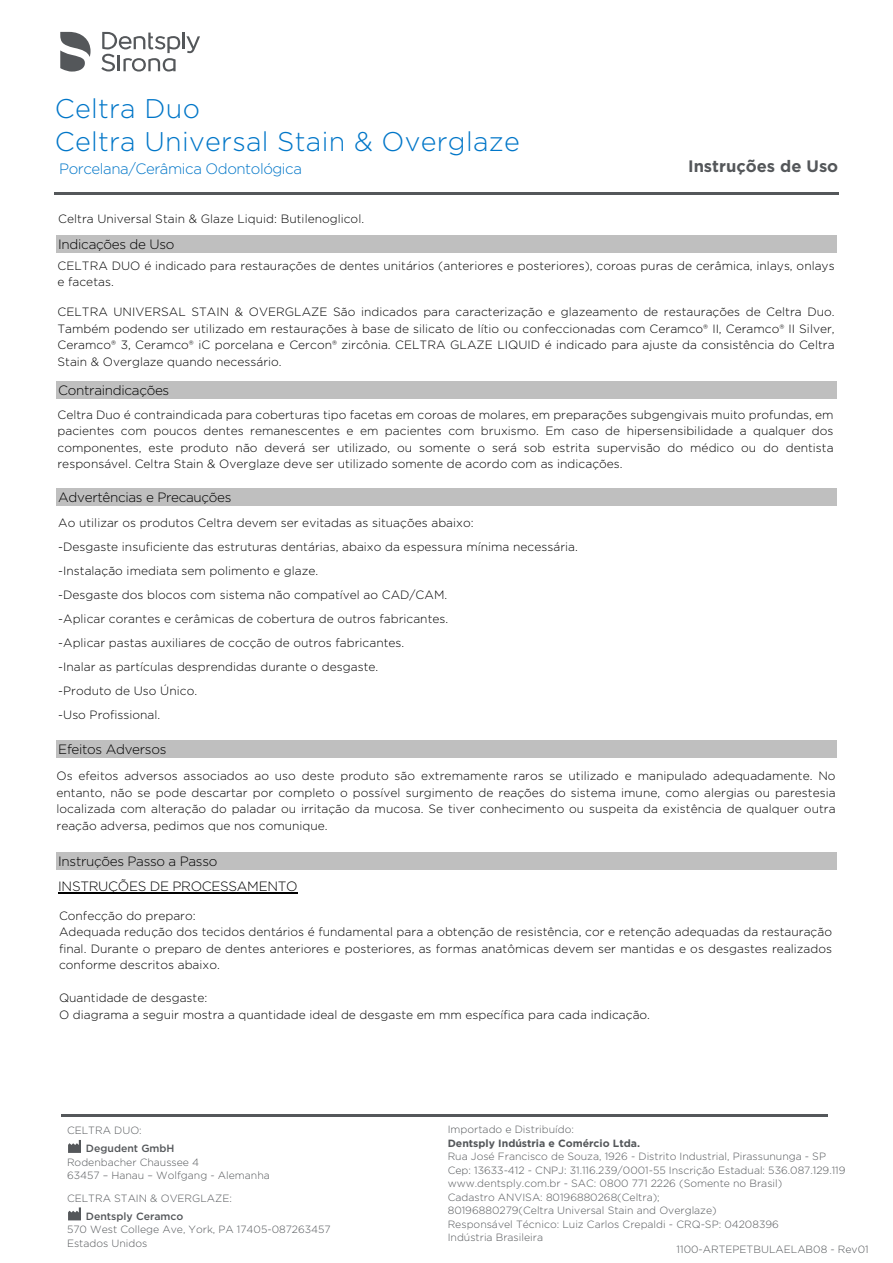
<style>
.page{position:relative;width:893px;height:1263px;background:#fff}
.page>*{position:absolute;margin:0;border:0;box-sizing:border-box;transform-origin:0 0}
.t1{font:300 27px/32.4px "Gotham";letter-spacing:.01em;color:#0076c8}
.t2{font:700 16.5px "Gotham";color:#54575a}
.t3{font:300 15px "Gotham";letter-spacing:-.03em;color:#0076c8}
.t4{font:300 13.5px/24.6px "Gotham";letter-spacing:-.025em;color:#000}
.t5{font:300 12px/16.5px "Gotham";color:#000}
.t6{font:300 10.5px/13.5px "Gotham";color:#54575a}
.t7{font:700 10.5px "Gotham";color:#54575a}
.t8{font:500 10.5px "Gotham";color:#54575a}
</style>
<div class="page">
<hr style="left:54px;top:192px;width:785px;height:3px;background:#54575a">
<hr style="left:61px;top:1114px;width:767px;height:2px;background:#54575a">
<hr style="left:182px;top:33px;width:3px;height:16px;background:#54575a">
<svg style="left:186px;top:36px;width:14px;height:17px"></svg>
<svg style="left:101px;top:32px;width:79px;height:40px"></svg>
<svg style="left:60px;top:32px;width:31px;height:40px"></svg>
<svg style="left:68px;top:1140px;width:13px;height:13px"></svg>
<svg style="left:68px;top:1207px;width:13px;height:13px"></svg>
<div style="left:56px;top:235px;width:781px;height:17px;background:#bfbfbf"></div>
<div style="left:56px;top:382px;width:781px;height:17px;background:#bfbfbf"></div>
<div style="left:56px;top:488px;width:781px;height:18px;background:#bfbfbf"></div>
<div style="left:56px;top:740px;width:781px;height:17px;background:#bfbfbf"></div>
<div style="left:56px;top:852px;width:781px;height:17px;background:#bfbfbf"></div>
<hr style="left:58px;top:892px;width:239px;height:2px;background:#000">
<h1 class="t1" style="left:55px;top:92px;width:467px">Celtra Duo<br>Celtra Universal Stain &amp; Overglaze</h1>
<p class="t3" style="left:59px;top:159px;width:244px">Porcelana/Cerâmica Odontológica</p>
<h2 class="t2" style="left:688px;top:156px;width:152px">Instruções de Uso</h2>
<p class="t5" style="left:58px;top:210px;width:307px">Celtra Universal Stain &amp; Glaze Liquid: Butilenoglicol.</p>
<p class="t4" style="left:58px;top:231px;width:118px">Indicações de Uso</p>
<p class="t5" style="left:57px;top:257px;width:779px">CELTRA DUO é indicado para restaurações de dentes unitários (anteriores e posteriores), coroas puras de cerâmica, inlays, onlays e facetas.</p>
<p class="t5" style="left:57px;top:303px;width:779px;text-align:justify">CELTRA UNIVERSAL STAIN &amp; OVERGLAZE São indicados para caracterização e glazeamento de restaurações de Celtra Duo.<br>Também podendo ser utilizado em restaurações à base de silicato de lítio ou confeccionadas com Ceramco® II, Ceramco® II Silver, Ceramco® 3, Ceramco® iC porcelana e Cercon® zircônia. CELTRA GLAZE LIQUID é indicado para ajuste da consistência do Celtra Stain &amp; Overglaze quando necessário.</p>
<p class="t4" style="left:58px;top:378px;width:113px">Contraindicações</p>
<p class="t5" style="left:57px;top:406px;width:778px;text-align:justify">Celtra Duo é contraindicada para coberturas tipo facetas em coroas de molares, em preparações subgengivais muito profundas, em pacientes com poucos dentes remanescentes e em pacientes com bruxismo. Em caso de hipersensibilidade a qualquer dos componentes, este produto não deverá ser utilizado, ou somente o será sob estrita supervisão do médico ou do dentista responsável. Celtra Stain &amp; Overglaze deve ser utilizado somente de acordo com as indicações.</p>
<p class="t4" style="left:58px;top:485px;width:175px">Advertências e Precauções</p>
<p class="t5" style="left:58px;top:511px;width:521px;line-height:24px">Ao utilizar os produtos Celtra devem ser evitadas as situações abaixo:<br>-Desgaste insuficiente das estruturas dentárias, abaixo da espessura mínima necessária. -Instalação imediata sem polimento e glaze.<br>-Desgaste dos blocos com sistema não compatível ao CAD/CAM.<br>-Aplicar corantes e cerâmicas de cobertura de outros fabricantes.<br>-Aplicar pastas auxiliares de cocção de outros fabricantes.<br>-Inalar as partículas desprendidas durante o desgaste.<br>-Produto de Uso Único.<br>-Uso Profissional.</p>
<p class="t4" style="left:58px;top:736px;width:110px">Efeitos Adversos</p>
<p class="t5" style="left:57px;top:767px;width:781px;text-align:justify">Os efeitos adversos associados ao uso deste produto são extremamente raros se utilizado e manipulado adequadamente. No entanto, não se pode descartar por completo o possível surgimento de reações do sistema imune, como alergias ou parestesia localizada com alteração do paladar ou irritação da mucosa. Se tiver conhecimento ou suspeita da existência de qualquer outra reação adversa, pedimos que nos comunique.</p>
<p class="t4" style="left:58px;top:849px;width:241px">Instruções Passo a Passo<br>INSTRUÇÕES DE PROCESSAMENTO</p>
<p class="t5" style="left:59px;top:907px;width:775px">Confecção do preparo:<br>Adequada redução dos tecidos dentários é fundamental para a obtenção de resistência, cor e retenção adequadas da restauração final. Durante o preparo de dentes anteriores e posteriores, as formas anatômicas devem ser mantidas e os desgastes realizados conforme descritos abaixo.</p>
<p class="t5" style="left:59px;top:989px;width:592px">Quantidade de desgaste:<br>O diagrama a seguir mostra a quantidade ideal de desgaste em mm específica para cada indicação.</p>
<p class="t6" style="left:67px;top:1124px;width:76px">CELTRA DUO:</p>
<p class="t8" style="left:86px;top:1142px;width:90px">Degudent GmbH</p>
<p class="t6" style="left:67px;top:1155px;width:204px">Rodenbacher Chaussee 4<br>63457 – Hanau – Wolfgang - Alemanha</p>
<p class="t6" style="left:67px;top:1191px;width:166px">CELTRA STAIN &amp; OVERGLAZE:</p>
<p class="t8" style="left:86px;top:1209px;width:99px">Dentsply Ceramco</p>
<p class="t6" style="left:67px;top:1223px;width:265px">570 West College Ave, York, PA 17405-087263457<br>Estados Unidos</p>
<p class="t6" style="left:448px;top:1122px;width:128px">Importado e Distribuído:</p>
<p class="t7" style="left:448px;top:1136px;width:194px">Dentsply Indústria e Comércio Ltda.</p>
<p class="t6" style="left:448px;top:1149px;width:399px">Rua José Francisco de Souza, 1926 - Distrito Industrial, Pirassununga - SP Cep: 13633-412 - CNPJ: 31.116.239/0001-55 Inscrição Estadual: 536.087.129.119 www.dentsply.com.br - SAC: 0800 771 2226 (Somente no Brasil)<br>Cadastro ANVISA: 80196880268(Celtra);<br>80196880279(Celtra Universal Stain and Overglaze)<br>Responsável Técnico: Luiz Carlos Crepaldi - CRQ-SP: 04208396<br>Indústria Brasileira</p>
<p class="t6" style="left:677px;top:1242px;width:194px">1100-ARTEPETBULAELAB08 - Rev01</p>
</div>
